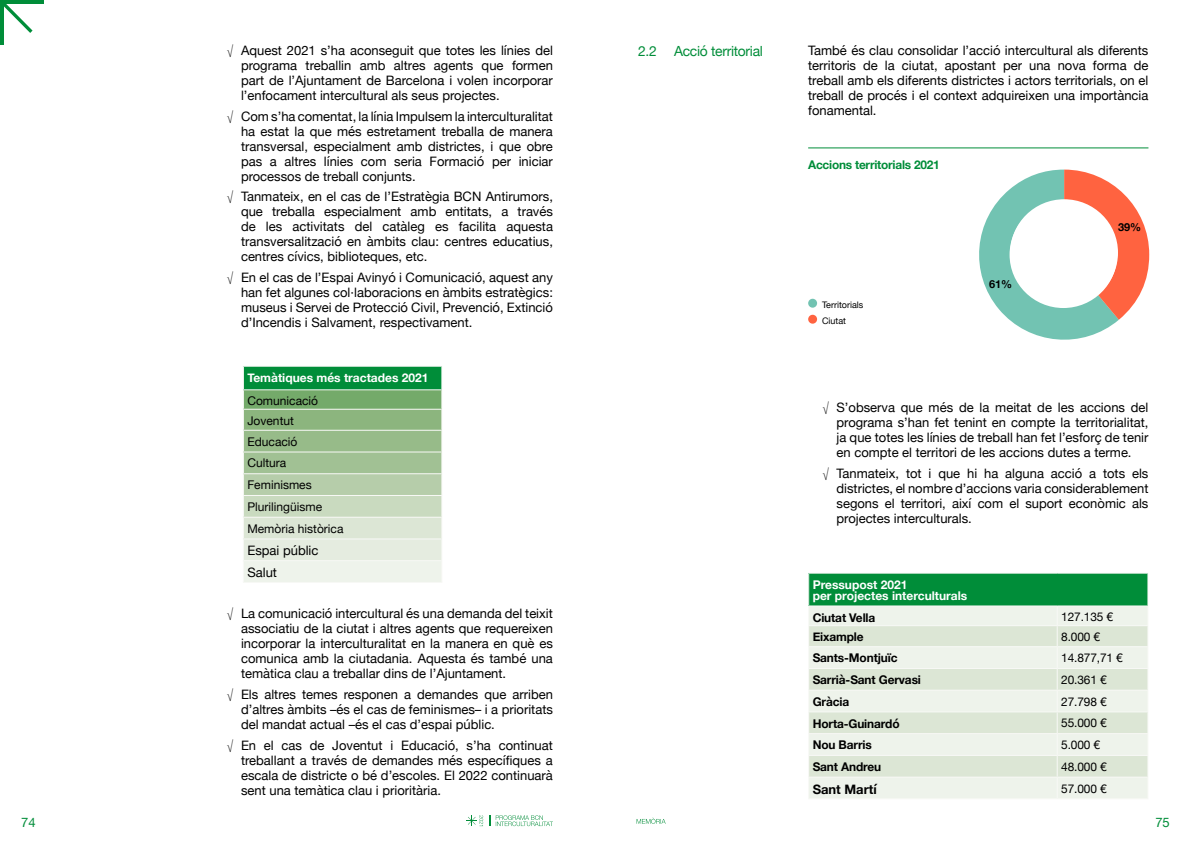
<style>
.page{position:relative;width:1191px;height:842px;background:#fff}
.page>*{position:absolute;margin:0;border:0;box-sizing:border-box;transform-origin:0 0}
.t1{font:14px "Helvetica Neue";letter-spacing:-.02em;color:#008d39}
.t2{font:13px/15px "Helvetica Neue";color:#000;text-align:justify}
.t3{font:700 13px "Helvetica Neue";color:#000}
.t4{font:13px "Helvetica Neue";color:#008d39}
.t5{font:12px/21.7px "Helvetica Neue";color:#000}
.t6{font:700 12px "Helvetica Neue";letter-spacing:-.01em;color:#000}
.t7{font:700 12px/11px "Helvetica Neue";color:#fff}
.t8{font:700 12px "Helvetica Neue";letter-spacing:-.02em;color:#008d39}
.t9{font:700 11px "Helvetica Neue";color:#000}
.t10{font:9px/16px "Helvetica Neue";color:#000}
.s1{font-family:"Helvetica Neue LT Std";font-weight:100;font-stretch:condensed}
</style>
<div class="page">
<svg style="left:496px;top:815px;width:57px;height:11px"></svg>
<svg style="left:466px;top:815px;width:17px;height:11px"></svg>
<svg style="left:636px;top:818px;width:29px;height:6px"></svg>
<hr style="left:0;top:0;width:4px;height:44px;background:#008d39">
<hr style="left:0;top:0;width:44px;height:4px;background:#008d39">
<svg style="left:4px;top:4px;width:29px;height:29px"></svg>
<div style="left:243px;top:366px;width:199px;height:24px;background:#008d39"></div>
<div style="left:243px;top:390px;width:199px;height:19px;background:#74aa6a"></div>
<div style="left:243px;top:409px;width:199px;height:21px;background:#8cb57e"></div>
<div style="left:243px;top:430px;width:199px;height:22px;background:#97bb89"></div>
<div style="left:243px;top:452px;width:199px;height:22px;background:#a1c194"></div>
<div style="left:243px;top:474px;width:199px;height:21px;background:#b6cdaa"></div>
<div style="left:243px;top:495px;width:199px;height:22px;background:#c9dabf"></div>
<div style="left:243px;top:517px;width:199px;height:22px;background:#dce6d5"></div>
<div style="left:243px;top:539px;width:199px;height:22px;background:#e5ece0"></div>
<div style="left:243px;top:561px;width:199px;height:21px;background:#eef3eb"></div>
<hr style="left:243px;top:366px;width:199px;height:1px;background:#f8f9f6">
<hr style="left:243px;top:389px;width:199px;height:1px;background:#f8f9f6">
<hr style="left:243px;top:409px;width:199px;height:1px;background:#f8f9f6">
<hr style="left:243px;top:430px;width:199px;height:1px;background:#f8f9f6">
<hr style="left:243px;top:451px;width:199px;height:1px;background:#f8f9f6">
<hr style="left:243px;top:473px;width:199px;height:1px;background:#f8f9f6">
<hr style="left:243px;top:495px;width:199px;height:1px;background:#f8f9f6">
<hr style="left:243px;top:517px;width:199px;height:1px;background:#f8f9f6">
<hr style="left:243px;top:538px;width:199px;height:1px;background:#f8f9f6">
<hr style="left:243px;top:560px;width:199px;height:1px;background:#f8f9f6">
<svg style="left:243px;top:367px;width:1px;height:193px"></svg>
<svg style="left:441px;top:367px;width:1px;height:193px"></svg>
<hr style="left:243px;top:582px;width:199px;height:1px;background:#f8f9f6">
<svg style="left:979px;top:170px;width:170px;height:170px"></svg>
<svg style="left:1010px;top:199px;width:108px;height:107px"></svg>
<div style="left:808px;top:299px;width:9px;height:9px;background:#72c3b2;border-radius:50%"></div>
<svg style="left:808px;top:315px;width:9px;height:9px"></svg>
<div style="left:1009px;top:201px;width:108px;height:107px;background:#fff;border-radius:50%"></div>
<hr style="left:808px;top:147px;width:340px;height:1px;background:#008d39">
<div style="left:808px;top:573px;width:340px;height:33px;background:#008d39"></div>
<div style="left:809px;top:606px;width:338px;height:192px;background:#eef3eb"></div>
<svg style="left:809px;top:626px;width:338px;height:151px;background:#e4ebde"></svg>
<hr style="left:808px;top:573px;width:249px;height:1px;background:#f8f9f6">
<hr style="left:808px;top:574px;width:1px;height:31px;background:#f8f9f6">
<hr style="left:1057px;top:573px;width:91px;height:1px;background:#f8f9f6">
<hr style="left:1147px;top:574px;width:1px;height:31px;background:#f8f9f6">
<hr style="left:808px;top:605px;width:249px;height:1px;background:#f8f9f6">
<hr style="left:1057px;top:605px;width:91px;height:1px;background:#f8f9f6">
<hr style="left:808px;top:625px;width:249px;height:1px;background:#f8f9f6">
<hr style="left:1057px;top:625px;width:91px;height:1px;background:#f8f9f6">
<hr style="left:808px;top:646px;width:249px;height:1px;background:#f8f9f6">
<hr style="left:1057px;top:646px;width:91px;height:1px;background:#f8f9f6">
<hr style="left:808px;top:668px;width:249px;height:1px;background:#f8f9f6">
<hr style="left:1057px;top:668px;width:91px;height:1px;background:#f8f9f6">
<hr style="left:808px;top:690px;width:249px;height:1px;background:#f8f9f6">
<hr style="left:1057px;top:690px;width:91px;height:1px;background:#f8f9f6">
<hr style="left:808px;top:711px;width:249px;height:1px;background:#f8f9f6">
<hr style="left:1057px;top:711px;width:91px;height:1px;background:#f8f9f6">
<hr style="left:808px;top:733px;width:249px;height:1px;background:#f8f9f6">
<hr style="left:1057px;top:733px;width:91px;height:1px;background:#f8f9f6">
<hr style="left:808px;top:755px;width:249px;height:1px;background:#f8f9f6">
<hr style="left:1057px;top:755px;width:91px;height:1px;background:#f8f9f6">
<hr style="left:808px;top:777px;width:249px;height:1px;background:#f8f9f6">
<hr style="left:1057px;top:777px;width:91px;height:1px;background:#f8f9f6">
<svg style="left:1056px;top:606px;width:1px;height:192px"></svg>
<svg style="left:1147px;top:606px;width:1px;height:192px"></svg>
<hr style="left:808px;top:798px;width:249px;height:1px;background:#f8f9f6">
<hr style="left:1057px;top:798px;width:91px;height:1px;background:#f8f9f6">
<p class="t2" style="left:241px;top:44px;width:313px;text-indent:-14px"><span class="s1">√</span> Aquest 2021 s’ha aconseguit que totes les línies del programa treballin amb altres agents que formen part de l’Ajuntament de Barcelona i volen incorporar l’enfocament intercultural als seus projectes.</p>
<p class="t2" style="left:241px;top:109px;width:313px;text-indent:-14px"><span class="s1">√</span> Com s’ha comentat, la línia Impulsem la interculturalitat ha estat la que més estretament treballa de manera transversal, especialment amb districtes, i que obre pas a altres línies com seria Formació per iniciar processos de treball conjunts.</p>
<p class="t2" style="left:241px;top:190px;width:313px;text-indent:-14px"><span class="s1">√</span> Tanmateix, en el cas de l’Estratègia BCN Antirumors, que treballa especialment amb entitats, a través de les activitats del catàleg es facilita aquesta transversalització en àmbits clau: centres educatius, centres cívics, biblioteques, etc.</p>
<p class="t2" style="left:241px;top:271px;width:313px;text-indent:-14px"><span class="s1">√</span> En el cas de l’Espai Avinyó i Comunicació, aquest any han fet algunes col·laboracions en àmbits estratègics: museus i Servei de Protecció Civil, Prevenció, Extinció d’Incendis i Salvament, respectivament.</p>
<p class="t7" style="left:247px;top:372px;width:183px">Temàtiques més tractades 2021</p>
<p class="t5" style="left:247px;top:392px;width:72px;line-height:19.4px">Comunicació<br>Joventut</p>
<p class="t5" style="left:247px;top:431px;width:98px">Educació<br>Cultura<br>Feminismes<br>Plurilingüisme<br>Memòria històrica</p>
<p class="t2" style="left:247px;top:541px;width:73px;line-height:21.7px">Espai públic<br>Salut</p>
<p class="t2" style="left:241px;top:607px;width:313px;text-indent:-14px"><span class="s1">√</span> La comunicació intercultural és una demanda del teixit associatiu de la ciutat i altres agents que requereixen incorporar la interculturalitat en la manera en què es comunica amb la ciutadania. Aquesta és també una temàtica clau a treballar dins de l’Ajuntament.</p>
<p class="t2" style="left:241px;top:688px;width:313px;text-indent:-14px"><span class="s1">√</span> Els altres temes responen a demandes que arriben d’altres àmbits –és el cas de feminismes– i a prioritats del mandat actual –és el cas d’espai públic.</p>
<p class="t2" style="left:241px;top:738px;width:313px;text-indent:-14px"><span class="s1">√</span> En el cas de Joventut i Educació, s’ha continuat treballant a través de demandes més específiques a escala de districte o bé d’escoles. El 2022 continuarà sent una temàtica clau i prioritària.</p>
<p class="t1" style="left:638px;top:41px;width:126px">2.2 Acció territorial</p>
<p class="t2" style="left:808px;top:44px;width:342px">També és clau consolidar l’acció intercultural als diferents territoris de la ciutat, apostant per una nova forma de treball amb els diferents districtes i actors territorials, on el treball de procés i el context adquireixen una importància fonamental.</p>
<p class="t8" style="left:808px;top:156px;width:133px">Accions territorials 2021</p>
<p class="t10" style="left:822px;top:297px;width:43px">Territorials<br>Ciutat</p>
<p class="t9" style="left:989px;top:276px;width:25px">61%</p>
<p class="t9" style="left:1118px;top:219px;width:25px">39%</p>
<p class="t2" style="left:836px;top:401px;width:313px;text-indent:-14px"><span class="s1">√</span> S’observa que més de la meitat de les accions del programa s’han fet tenint en compte la territorialitat, ja que totes les línies de treball han fet l’esforç de tenir en compte el territori de les accions dutes a terme.</p>
<p class="t2" style="left:836px;top:466px;width:313px;text-indent:-14px"><span class="s1">√</span> Tanmateix, tot i que hi ha alguna acció a tots els districtes, el nombre d’accions varia considerablement segons el territori, així com el suport econòmic als projectes interculturals.</p>
<p class="t7" style="left:812px;top:579px;width:156px">Pressupost 2021<br>per projectes interculturals</p>
<p class="t6" style="left:812px;top:608px;width:64px">Ciutat Vella</p>
<p class="t5" style="left:1061px;top:607px;width:53px">127.135 €</p>
<p class="t6" style="left:812px;top:628px;width:53px">Eixample</p>
<p class="t5" style="left:1061px;top:627px;width:40px">8.000 €</p>
<p class="t6" style="left:812px;top:649px;width:86px">Sants-Montjuïc</p>
<p class="t5" style="left:1061px;top:648px;width:63px">14.877,71 €</p>
<p class="t6" style="left:812px;top:670px;width:110px">Sarrià-Sant Gervasi</p>
<p class="t5" style="left:1061px;top:669px;width:47px">20.361 €</p>
<p class="t6" style="left:812px;top:692px;width:38px">Gràcia</p>
<p class="t5" style="left:1061px;top:691px;width:47px">27.798 €</p>
<p class="t6" style="left:812px;top:714px;width:88px">Horta-Guinardó</p>
<p class="t5" style="left:1061px;top:713px;width:47px">55.000 €</p>
<p class="t6" style="left:812px;top:736px;width:61px">Nou Barris</p>
<p class="t5" style="left:1061px;top:735px;width:40px">5.000 €</p>
<p class="t6" style="left:812px;top:757px;width:70px">Sant Andreu</p>
<p class="t5" style="left:1061px;top:756px;width:47px">48.000 €</p>
<p class="t3" style="left:812px;top:779px;width:66px">Sant Martí</p>
<p class="t5" style="left:1061px;top:778px;width:47px">57.000 €</p>
<p class="t4" style="left:21px;top:813px;width:16px">74</p>
<p class="t4" style="left:1155px;top:813px;width:16px">75</p>
</div>
